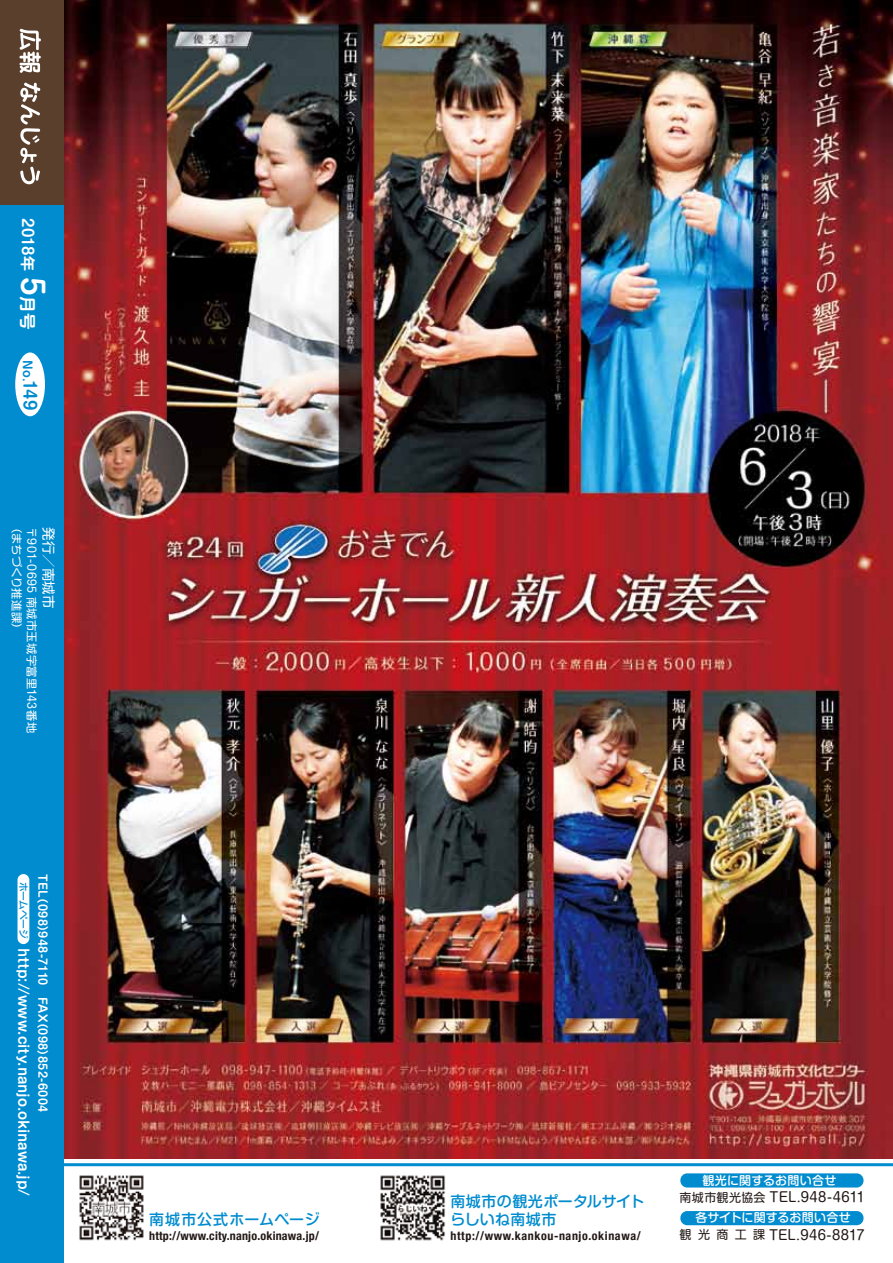
<style>
.page{position:relative;width:893px;height:1263px;background:#fff}
.page>*{position:absolute;margin:0;border:0;box-sizing:border-box;transform-origin:0 0}
.t1{font:700 29.7px "Shin M Go Pro De";color:#fff}
.t2{font:700 16.5px "Shin M Go Pro De";color:#008ccf}
.t3{font:700 16.5px "Shin M Go Pro De";color:#fff}
.t4{font:500 15px/18px "Shin M Go Pro";letter-spacing:.02em;color:#008ccf}
.t5{font:500 15px "Shin M Go Pro";letter-spacing:.04em;color:#008ccf}
.t6{font:700 15px "Shin M Go Pro De";letter-spacing:.01em;color:#fff}
.t7{font:700 13.5px "Shin M Go Pro De";color:#fff}
.t8{font:13.5px "Shin M Go Pro";letter-spacing:.01em;color:#221815}
.t9{font:13.5px "Shin M Go Pro";color:#fff}
.t10{font:700 condensed 12px "Helvetica Neue";letter-spacing:.02em;color:#221815}
.t11{font:700 condensed 12px "Helvetica Neue";letter-spacing:.05em;color:#221815}
.t12{font:500 12px "Shin M Go Pro";letter-spacing:.02em;color:#fff}
.t13{font:12px "Shin M Go Pro";letter-spacing:.04em;color:#221815}
.t14{font:700 11.55px "Shin M Go Pro De";color:#008ccf}
.t15{font:11.25px/15px "Shin M Go Pro";letter-spacing:.025em;color:#fff}
.t16{font:700 11.25px "Shin M Go Pro De";letter-spacing:.035em;color:#fff}
.t17{font:700 11.25px "Shin M Go Pro De";letter-spacing:-.005em;color:#fff}
.t18{font:500 9.75px "Shin M Go Pro";letter-spacing:-.025em;color:#008ccf}
.s1{font-size:11.55px}
</style>
<div class="page">
<img style="left:64px;top:0;width:829px;height:1159px">
<img style="left:79px;top:1175px;width:65px;height:66px">
<img style="left:380px;top:1175px;width:66px;height:66px">
<div style="left:680px;top:1173px;width:183px;height:14px;background:#008ccf;border-radius:7px"></div>
<div style="left:680px;top:1211px;width:183px;height:14px;background:#008ccf;border-radius:7px"></div>
<hr style="left:62px;top:1163px;width:831px;height:3px;background:#008ccf">
<div style="left:0;top:0;width:64px;height:1263px;background:#008ccf"></div>
<div style="left:0;top:0;width:64px;height:204px;background:#5a3f2d"></div>
<div style="left:15px;top:352px;width:30px;height:64px;background:#fff;border-radius:50%"></div>
<svg style="left:20px;top:29px;width:21px;height:44px"></svg>
<svg style="left:20px;top:83px;width:20px;height:101px"></svg>
<div style="left:18px;top:874px;width:11px;height:70px;background:#fff;border-radius:6px"></div>
<p class="t6" style="left:40px;top:218px;width:54px;rotate:90deg">2018年</p>
<h1 class="t1" style="left:57px;top:277px;width:20px;rotate:90deg">5</h1>
<h2 class="t3" style="left:41px;top:296px;width:34px;rotate:90deg">月号</h2>
<p class="t14" style="left:37px;top:360px;width:19px;rotate:90deg">No</p>
<h2 class="t2" style="left:43px;top:377px;width:34px;rotate:90deg"><span class="s1">.</span>149</h2>
<p class="t9" style="left:59px;top:527px;width:83px;rotate:90deg">発行／南城市</p>
<p class="t15" style="left:41px;top:522px;width:212px;text-indent:6px;rotate:90deg">〒901-0695 南城市玉城字富里143番地（まちづくり推進課）　</p>
<p class="t16" style="left:52px;top:874px;width:25px;rotate:90deg">TEL</p>
<p class="t18" style="left:31px;top:881px;width:59px;rotate:90deg">ホームページ</p>
<p class="t7" style="left:35px;top:948px;width:250px;rotate:90deg">http://www.city.nanjo.okinawa.jp/</p>
<p class="t16" style="left:52px;top:892px;width:46px;rotate:90deg">（098）</p>
<p class="t17" style="left:52px;top:931px;width:92px;rotate:90deg">948-7110　FAX</p>
<p class="t16" style="left:52px;top:1017px;width:46px;rotate:90deg">（098）</p>
<p class="t16" style="left:52px;top:1056px;width:58px;rotate:90deg">852-6004</p>
<p class="t5" style="left:149px;top:1207px;width:172px">南城市公式ホームページ</p>
<p class="t10" style="left:149px;top:1226px;width:171px">http://www.city.nanjo.okinawa j p. /</p>
<p class="t4" style="left:450px;top:1190px;width:195px">南城市の観光ポータルサイトらしいね南城市</p>
<p class="t11" style="left:450px;top:1226px;width:192px">http://www.kankou-nanjo.okinawa/</p>
<p class="t12" style="left:702px;top:1170px;width:136px">観光に関するお問い合せ</p>
<p class="t8" style="left:770px;top:1186px;width:97px">TEL.948-4611</p>
<p class="t13" style="left:680px;top:1187px;width:88px">南城市観光協会</p>
<p class="t12" style="left:696px;top:1208px;width:157px">各サイトに関するお問い合せ</p>
<p class="t8" style="left:769px;top:1224px;width:97px">TEL.946-8817</p>
<p class="t13" style="left:680px;top:1225px;width:69px">観光商工</p>
<p class="t13" style="left:753px;top:1225px;width:13px">課</p>
</div>
